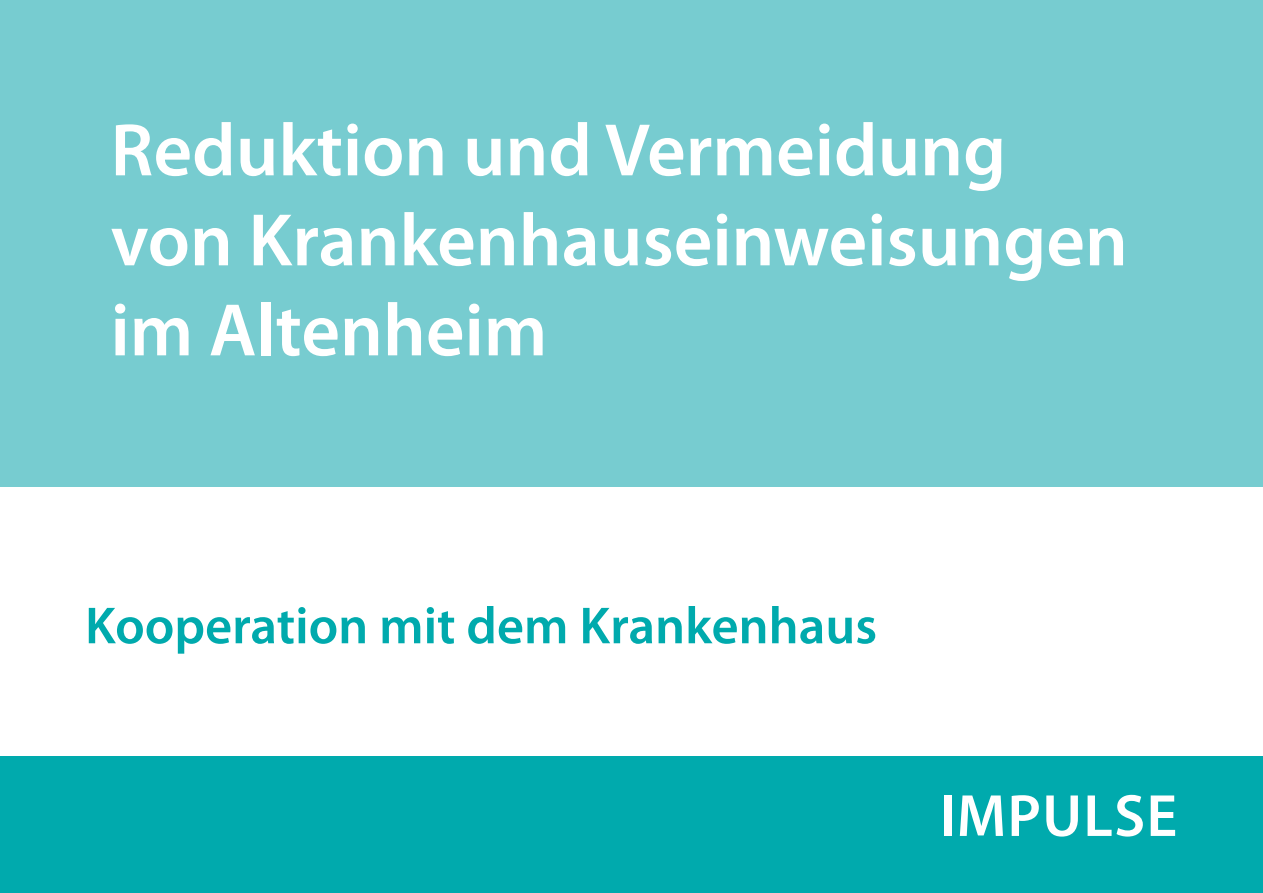
<style>
.page{position:relative;width:1263px;height:893px;background:#fff}
.page>*{position:absolute;margin:0;border:0;box-sizing:border-box;transform-origin:0 0}
.t1{font:600 75px/90px "Myriad Pro";color:#fff}
.t2{font:600 60px "Myriad Pro";letter-spacing:.02em;color:#fff}
.t3{font:600 52.5px "Myriad Pro";color:#00aaad}
</style>
<div class="page">
<div style="left:0;top:757px;width:1263px;height:136px;background:#00aaad"></div>
<div style="left:0;top:0;width:1263px;height:487px;background:#77ccd0"></div>
<p class="t1" style="left:111px;top:103px;width:1019px">Reduktion und Vermeidung von Krankenhauseinweisungen im Altenheim</p>
<p class="t3" style="left:85px;top:592px;width:793px">Kooperation mit dem Krankenhaus</p>
<p class="t2" style="left:939px;top:778px;width:239px">Impulse</p>
</div>
